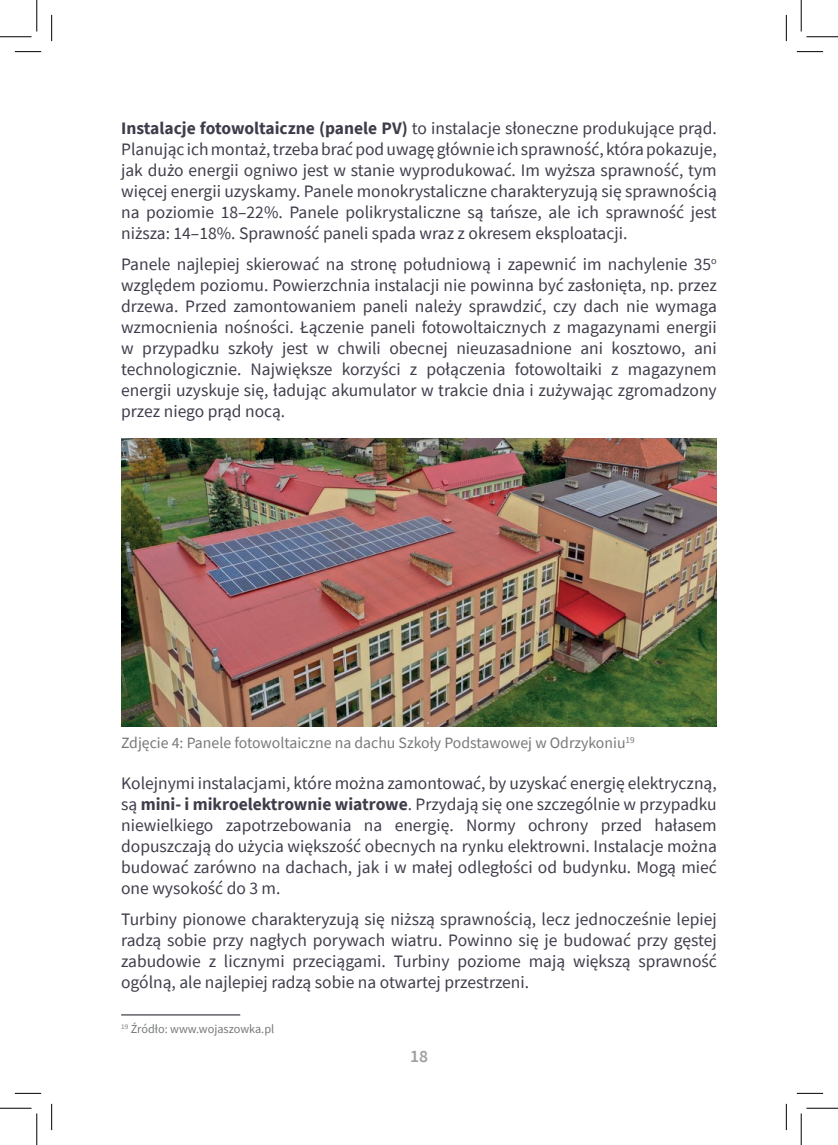
<style>
.page{position:relative;width:838px;height:1145px;background:#fff}
.page>*{position:absolute;margin:0;border:0;box-sizing:border-box;transform-origin:0 0}
.t1{font:17.5px/21px "Source Sans Pro";color:#403d4b;text-align:justify}
.t2{font:600 17.5px "Source Sans Pro";color:#9d9fa2}
.t3{font:15.75px "Source Sans Pro";color:#76787b}
.t4{font:12.25px "Source Sans Pro";color:#76787b}
.s1{font-weight:700}
</style>
<div class="page">
<img style="left:121px;top:439px;width:595px;height:287px">
<hr style="left:121px;top:1014px;width:119px;height:2px;background:#76787b">
<svg style="left:15px;top:51px;width:26px;height:1px"></svg>
<svg style="left:796px;top:51px;width:27px;height:1px"></svg>
<svg style="left:15px;top:1093px;width:26px;height:1px"></svg>
<svg style="left:796px;top:1093px;width:27px;height:1px"></svg>
<svg style="left:51px;top:15px;width:1px;height:26px"></svg>
<svg style="left:51px;top:1104px;width:1px;height:26px"></svg>
<svg style="left:786px;top:15px;width:1px;height:26px"></svg>
<svg style="left:786px;top:1104px;width:1px;height:26px"></svg>
<hr style="left:0;top:36px;width:32px;height:1px;background:#000">
<hr style="left:806px;top:36px;width:31px;height:1px;background:#000">
<hr style="left:0;top:1108px;width:32px;height:1px;background:#000">
<hr style="left:806px;top:1108px;width:31px;height:1px;background:#000">
<hr style="left:36px;top:0;width:1px;height:31px;background:#000">
<hr style="left:36px;top:1113px;width:1px;height:32px;background:#000">
<hr style="left:800px;top:0;width:1px;height:31px;background:#000">
<hr style="left:800px;top:1113px;width:1px;height:32px;background:#000">
<p class="t1" style="left:121px;top:118px;width:597px"><span class="s1">Instalacje fotowoltaiczne (panele PV)</span> to instalacje słoneczne produkujące prąd.<br>Planując ich montaż, trzeba brać pod uwagę głównie ich sprawność, która pokazuje, jak dużo energii ogniwo jest w stanie wyprodukować. Im wyższa sprawność, tym więcej energii uzyskamy. Panele monokrystaliczne charakteryzują się sprawnością na poziomie 18–22%. Panele polikrystaliczne są tańsze, ale ich sprawność jest niższa: 14–18%. Sprawność paneli spada wraz z okresem eksploatacji.</p>
<p class="t1" style="left:121px;top:254px;width:597px">Panele najlepiej skierować na stronę południową i zapewnić im nachylenie 35<sup>o </sup>względem poziomu. Powierzchnia instalacji nie powinna być zasłonięta, np. przez drzewa. Przed zamontowaniem paneli należy sprawdzić, czy dach nie wymaga wzmocnienia nośności. Łączenie paneli fotowoltaicznych z magazynami energii w przypadku szkoły jest w chwili obecnej nieuzasadnione ani kosztowo, ani technologicznie. Największe korzyści z połączenia fotowoltaiki z magazynem energii uzyskuje się, ładując akumulator w trakcie dnia i zużywając zgromadzony przez niego prąd nocą.</p>
<p class="t3" style="left:121px;top:733px;width:515px">Zdjęcie 4: Panele fotowoltaiczne na dachu Szkoły Podstawowej w Odrzykoniu<sup>19</sup></p>
<p class="t1" style="left:121px;top:773px;width:597px">Kolejnymi instalacjami, które można zamontować, by uzyskać energię elektryczną, są <span class="s1">mini- i mikroelektrownie wiatrowe</span>. Przydają się one szczególnie w przypadku niewielkiego zapotrzebowania na energię. Normy ochrony przed hałasem dopuszczają do użycia większość obecnych na rynku elektrowni. Instalacje można budować zarówno na dachach, jak i w małej odległości od budynku. Mogą mieć one wysokość do 3 m.</p>
<p class="t1" style="left:121px;top:909px;width:597px">Turbiny pionowe charakteryzują się niższą sprawnością, lecz jednocześnie lepiej radzą sobie przy nagłych porywach wiatru. Powinno się je budować przy gęstej zabudowie z licznymi przeciągami. Turbiny poziome mają większą sprawność ogólną, ale najlepiej radzą sobie na otwartej przestrzeni.</p>
<p class="t4" style="left:121px;top:1021px;width:155px"><sup>19</sup> Źródło: www.wojaszowka.pl</p>
<p class="t2" style="left:410px;top:1045px;width:19px">18</p>
</div>
